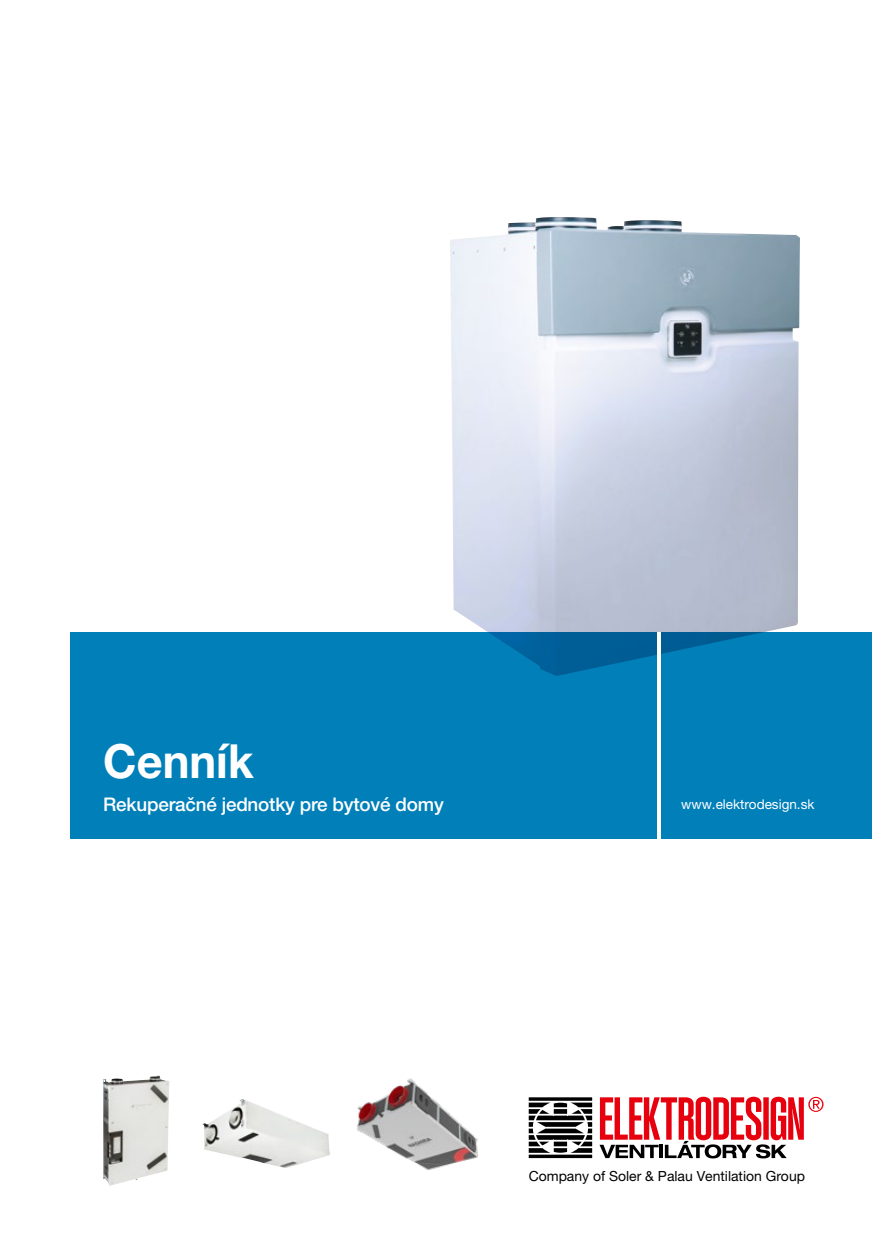
<style>
.page{position:relative;width:872px;height:1246px;background:#fff}
.page>*{position:absolute;margin:0;border:0;box-sizing:border-box;transform-origin:0 0}
.t1{font:700 47.1px "Helvetica Neue LT Pro";color:#fff;scale:.96 1}
.t2{font:500 18.9px "Helvetica Neue LT Pro";letter-spacing:-.01em;color:#fff}
.t3{font:13.95px "Helvetica Neue LT Pro";color:#000}
.t4{font:13.5px "Helvetica Neue LT Pro";color:#fff}
</style>
<div class="page">
<img style="left:450px;top:217px;width:350px;height:415px">
<div style="left:660px;top:632px;width:212px;height:206px;background:#007fb9"></div>
<div style="left:70px;top:632px;width:587px;height:206px;background:#007fb9"></div>
<svg style="left:529px;top:1097px;width:63px;height:61px"></svg>
<svg style="left:599px;top:1097px;width:224px;height:61px"></svg>
<img style="left:202px;top:1099px;width:128px;height:69px">
<img style="left:103px;top:1075px;width:66px;height:111px">
<img style="left:357px;top:1078px;width:121px;height:92px">
<h1 class="t1" style="left:103px;top:732px;width:158px">Cenník</h1>
<h2 class="t2" style="left:103px;top:793px;width:342px">Rekuperačné jednotky pre bytové domy</h2>
<p class="t4" style="left:681px;top:796px;width:135px">www.elektrodesign.sk</p>
<p class="t3" style="left:529px;top:1168px;width:278px">Company of Soler &amp; Palau Ventilation Group</p>
</div>
